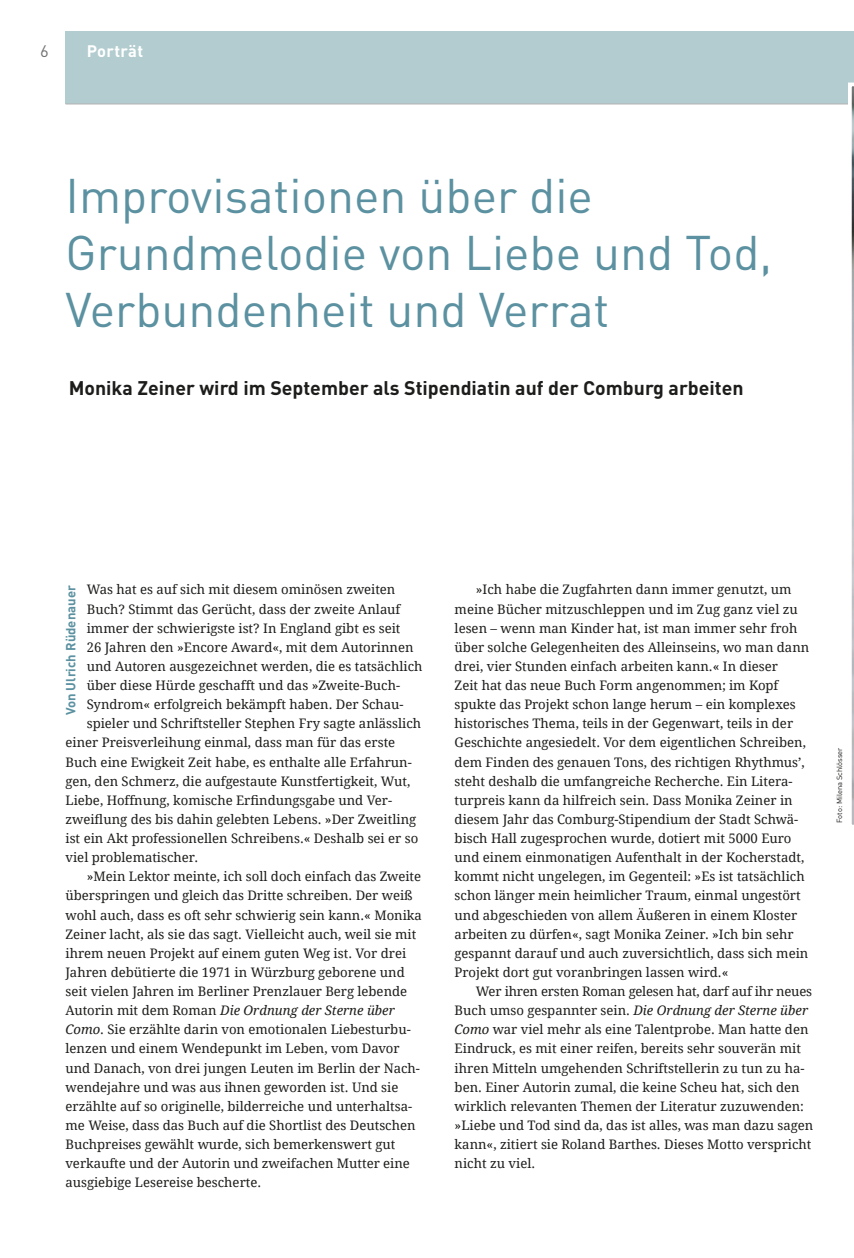
<style>
.page{position:relative;width:854px;height:1258px;background:#fff}
.page>*{position:absolute;margin:0;border:0;box-sizing:border-box;transform-origin:0 0}
.t1{font:48px/57px "DINOT";color:#5b91a0}
.t2{font:700 19.5px "DINOT";color:#1d1d1b}
.t3{font:700 16.5px "DINOT";letter-spacing:.02em;color:#fff}
.t4{font:16.5px "DINOT";color:#70706f}
.t5{font:13.2px/19px "Droid Serif";color:#1d1d1b}
.t6{font:italic 13.2px "Droid Serif";color:#1d1d1b}
.t7{font:700 13.2px "DINOT";color:#5b91a0}
.t8{font:7.5px "DINOT";color:#1d1d1b}
.s1{font-style:normal}
.s2{font-style:italic}
</style>
<div class="page">
<div style="left:66px;top:32px;width:782px;height:72px;background:#b3ccd0"></div>
<hr style="left:66px;top:104px;width:782px;height:1px;background:#b2b2b2">
<div style="left:848px;top:32px;width:6px;height:72px;background:#b3ccd0"></div>
<svg style="left:846px;top:82px;width:8px;height:743px"></svg>
<p class="t4" style="left:40px;top:40px;width:10px">6</p>
<p class="t3" style="left:87px;top:40px;width:58px">Porträt</p>
<h1 class="t1" style="left:66px;top:165px;width:708px">Improvisationen über die<br>Grundmelodie von Liebe und Tod,<br>Verbundenheit und Verrat</h1>
<h2 class="t2" style="left:69px;top:375px;width:676px">Monika Zeiner wird im September als Stipendiatin auf der Comburg arbeiten</h2>
<p class="t5" style="left:87px;top:580px;width:310px">Was hat es auf sich mit diesem ominösen zweiten</p>
<p class="t5" style="left:87px;top:599px;width:315px">Buch? Stimmt das Gerücht, dass der zweite Anlauf</p>
<p class="t5" style="left:87px;top:618px;width:315px">immer der schwierigste ist? In England gibt es seit</p>
<p class="t5" style="left:87px;top:638px;width:328px">26 Jahren den »Encore Award«, mit dem Autorinnen</p>
<p class="t5" style="left:87px;top:657px;width:337px">und Autoren ausgezeichnet werden, die es tatsächlich</p>
<p class="t5" style="left:87px;top:676px;width:315px">über diese Hürde geschafft und das »Zweite-Buch-</p>
<p class="t5" style="left:87px;top:695px;width:318px">Syndrom« erfolgreich bekämpft haben. Der Schau-</p>
<p class="t5" style="left:87px;top:714px;width:336px">spieler und Schriftsteller Stephen Fry sagte anlässlich</p>
<p class="t5" style="left:66px;top:733px;width:331px">einer Preisverleihung einmal, dass man für das erste</p>
<p class="t5" style="left:66px;top:752px;width:348px">Buch eine Ewigkeit Zeit habe, es enthalte alle Erfahrun-</p>
<p class="t5" style="left:66px;top:771px;width:346px">gen, den Schmerz, die aufgestaute Kunstfertigkeit, Wut,</p>
<p class="t5" style="left:66px;top:791px;width:328px">Liebe, Hoffnung, komische Erfindungsgabe und Ver-</p>
<p class="t5" style="left:66px;top:810px;width:352px">zweiflung des bis dahin gelebten Lebens. »Der Zweitling</p>
<p class="t5" style="left:66px;top:829px;width:354px">ist ein Akt professionellen Schreibens.« Deshalb sei er so</p>
<p class="t5" style="left:66px;top:848px;width:134px">viel problematischer.</p>
<p class="t5" style="left:87px;top:867px;width:336px">»Mein Lektor meinte, ich soll doch einfach das Zweite</p>
<p class="t5" style="left:66px;top:886px;width:349px">überspringen und gleich das Dritte schreiben. Der weiß</p>
<p class="t5" style="left:66px;top:905px;width:358px">wohl auch, dass es oft sehr schwierig sein kann.« Monika</p>
<p class="t5" style="left:66px;top:924px;width:352px">Zeiner lacht, als sie das sagt. Vielleicht auch, weil sie mit</p>
<p class="t5" style="left:66px;top:944px;width:342px">ihrem neuen Projekt auf einem guten Weg ist. Vor drei</p>
<p class="t5" style="left:66px;top:963px;width:341px">Jahren debütierte die 1971 in Würzburg geborene und</p>
<p class="t5" style="left:66px;top:982px;width:343px">seit vielen Jahren im Berliner Prenzlauer Berg lebende</p>
<p class="t6" style="left:66px;top:1002px;width:331px"><span class="s1">Autorin mit dem Roman</span> Die Ordnung der Sterne über</p>
<p class="t5" style="left:66px;top:1020px;width:347px"><span class="s2">Como</span>. Sie erzählte darin von emotionalen Liebesturbu-</p>
<p class="t5" style="left:66px;top:1039px;width:336px">lenzen und einem Wendepunkt im Leben, vom Davor</p>
<p class="t5" style="left:66px;top:1058px;width:356px">und Danach, von drei jungen Leuten im Berlin der Nach-</p>
<p class="t5" style="left:66px;top:1077px;width:334px">wendejahre und was aus ihnen geworden ist. Und sie</p>
<p class="t5" style="left:66px;top:1097px;width:348px">erzählte auf so originelle, bilderreiche und unterhaltsa-</p>
<p class="t5" style="left:66px;top:1116px;width:351px">me Weise, dass das Buch auf die Shortlist des Deutschen</p>
<p class="t5" style="left:66px;top:1135px;width:331px">Buchpreises gewählt wurde, sich bemerkenswert gut</p>
<p class="t5" style="left:66px;top:1154px;width:346px">verkaufte und der Autorin und zweifachen Mutter eine</p>
<p class="t5" style="left:66px;top:1173px;width:197px">ausgiebige Lesereise bescherte.</p>
<p class="t7" style="left:62px;top:715px;width:132px;rotate:-90deg">Von Ulrich Rüdenauer</p>
<p class="t5" style="left:455px;top:580px;width:356px;text-indent:21px">»Ich habe die Zugfahrten dann immer genutzt, um meine Bücher mitzuschleppen und im Zug ganz viel zu lesen – wenn man Kinder hat, ist man immer sehr froh über solche Gelegenheiten des Alleinseins, wo man dann drei, vier Stunden einfach arbeiten kann.« In dieser<br>Zeit hat das neue Buch Form angenommen; im Kopf spukte das Projekt schon lange herum – ein komplexes historisches Thema, teils in der Gegenwart, teils in der Geschichte angesiedelt. Vor dem eigentlichen Schreiben, dem Finden des genauen Tons, des richtigen Rhythmus’, steht deshalb die umfangreiche Recherche. Ein Litera&shy;turpreis kann da hilfreich sein. Dass Monika Zeiner in diesem Jahr das Comburg-Stipendium der Stadt Schwä&shy;bisch Hall zugesprochen wurde, dotiert mit 5000 Euro und einem einmonatigen Aufenthalt in der Kocherstadt, kommt nicht ungelegen, im Gegenteil: »Es ist tatsächlich schon länger mein heimlicher Traum, einmal ungestört und abgeschieden von allem Äußeren in einem Kloster arbeiten zu dürfen«, sagt Monika Zeiner. »Ich bin sehr gespannt darauf und auch zuversichtlich, dass sich mein Projekt dort gut voranbringen lassen wird.«</p>
<p class="t5" style="left:455px;top:982px;width:360px;text-indent:21px">Wer ihren ersten Roman gelesen hat, darf auf ihr neues Buch umso gespannter sein. <span class="s2">Die Ordnung der Sterne über Como</span> war viel mehr als eine Talentprobe. Man hatte den Eindruck, es mit einer reifen, bereits sehr souverän mit ihren Mitteln umgehenden Schriftstellerin zu tun zu ha&shy;ben. Einer Autorin zumal, die keine Scheu hat, sich den wirklich relevanten Themen der Literatur zuzuwenden: »Liebe und Tod sind da, das ist alles, was man dazu sagen kann«, zitiert sie Roland Barthes. Dieses Motto verspricht nicht zu viel.</p>
<p class="t8" style="left:834px;top:823px;width:77px;rotate:-90deg">Foto: Milena Schlösser</p>
</div>
